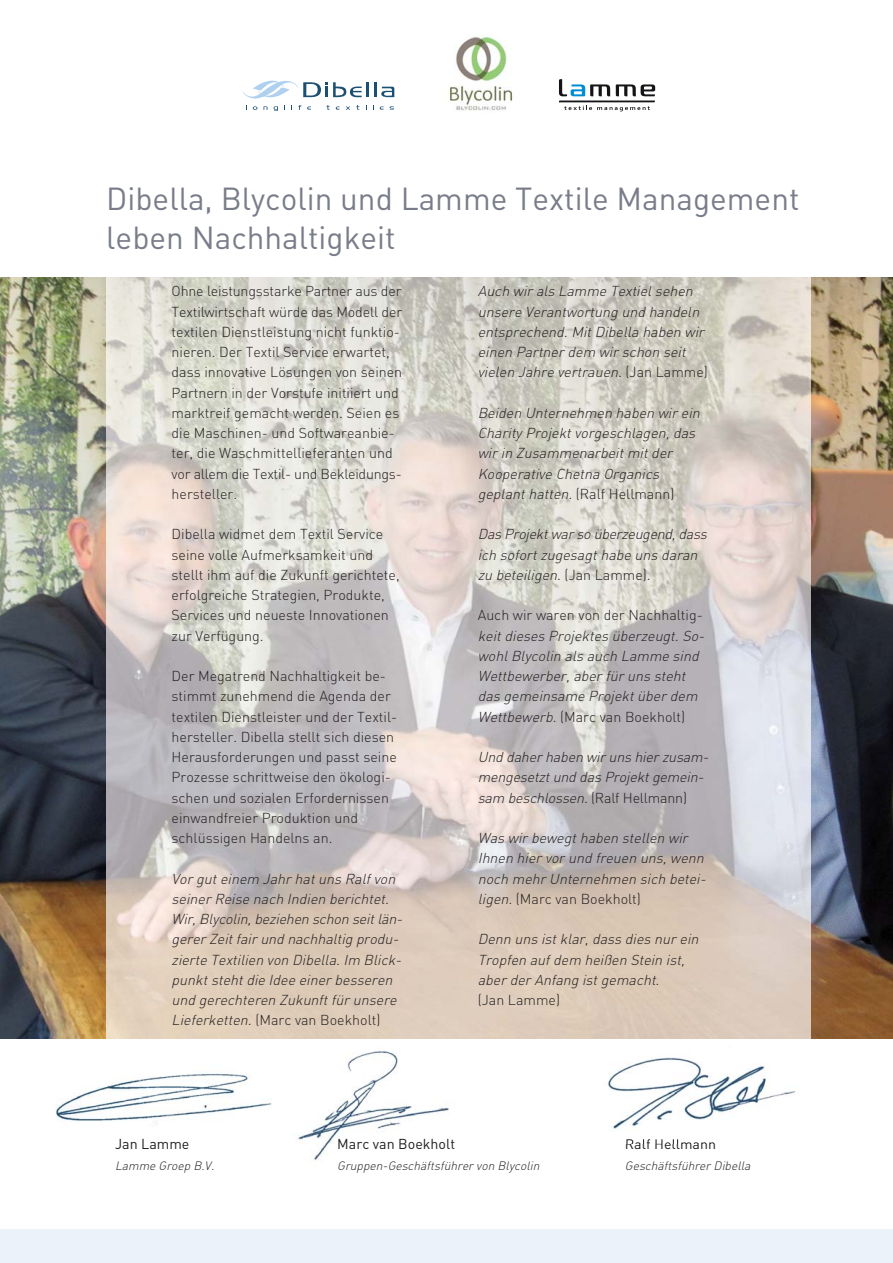
<style>
.page{position:relative;width:893px;height:1263px;background:#fff}
.page>*{position:absolute;margin:0;border:0;box-sizing:border-box;transform-origin:0 0}
.t1{font:31.5px/39px "DIN Regular Alternate";color:#797d89}
.t2{font:italic 14.25px/20.2px "DIN Light Alternate";color:#231f20}
.t3{font:14.25px/20.2px "DIN Light Alternate";color:#231f20}
.t4{font:14.25px "DIN Regular Alternate";color:#231f20}
.t5{font:italic 12px "DIN Light Alternate";color:#231f20}
.s1{font-style:normal}
</style>
<div class="page">
<svg style="left:380px;top:106px;width:4px;height:4px"></svg>
<hr style="left:366px;top:82px;width:3px;height:15px;background:#1c5072">
<hr style="left:374px;top:82px;width:3px;height:15px;background:#1c5072">
<svg style="left:381px;top:87px;width:13px;height:10px"></svg>
<svg style="left:390px;top:106px;width:4px;height:4px"></svg>
<svg style="left:241px;top:81px;width:126px;height:30px"></svg>
<svg style="left:559px;top:79px;width:96px;height:32px"></svg>
<img style="left:448px;top:36px;width:65px;height:75px">
<img style="left:0;top:278px;width:893px;height:761px">
<img style="left:106px;top:278px;width:704px;height:761px">
<div style="left:0;top:1229px;width:893px;height:34px;background:#ecf2fa"></div>
<img style="left:298px;top:1051px;width:151px;height:110px">
<img style="left:55px;top:1073px;width:217px;height:52px">
<img style="left:608px;top:1057px;width:188px;height:73px">
<img style="left:626px;top:1139px;width:88px;height:4px">
<h1 class="t1" style="left:106px;top:182px;width:695px">Dibella, Blycolin und Lamme Textile Management leben Nachhaltigkeit</h1>
<p class="t3" style="left:172px;top:283px;width:232px">Ohne leistungsstarke Partner aus der Textilwirtschaft würde das Modell der textilen Dienstleistung nicht funktio&shy;nieren. Der Textil Service erwartet, dass innovative Lösungen von seinen Partnern in der Vorstufe initiiert und marktreif gemacht werden. Seien es die Maschinen- und Softwareanbie&shy;ter, die Waschmittellieferanten und vor allem die Textil- und Bekleidungs&shy;hersteller.</p>
<p class="t3" style="left:172px;top:526px;width:230px">Dibella widmet dem Textil Service seine volle Aufmerksamkeit und stellt ihm auf die Zukunft gerichtete, erfolgreiche Strategien, Produkte,<br>Services und neueste Innovationen zur Verfügung.</p>
<p class="t3" style="left:172px;top:668px;width:227px">Der Megatrend Nachhaltigkeit be&shy;stimmt zunehmend die Agenda der textilen Dienstleister und der Textil&shy;hersteller. Dibella stellt sich diesen Herausforderungen und passt seine Prozesse schrittweise den ökologi&shy;schen und sozialen Erfordernissen einwandfreier Produktion und schlüssigen Handelns an.</p>
<p class="t2" style="left:172px;top:870px;width:235px">Vor guteinem Jahr hatuns Ralfvon seiner Reise nach Indien berichtet.<br>Wir,Blycolin,beziehen schon seitlän&shy;gerer Zeitfair und nachhaltig produ&shy;zierte Textilien von Dibella.Im Blick&shy;punktstehtdie Idee einer besseren und gerechteren Zukunftfür unsere Lieferketten.<span class="s1">(Marc van Boekholt)</span></p>
<p class="t2" style="left:478px;top:283px;width:232px">Auch wir als Lamme Textielsehen unsere Verantwortung und handeln entsprechend.MitDibella haben wir einen Partner dem wir schon seit vielen Jahre vertrauen. <span class="s1">( J a n La m m e )</span></p>
<p class="t2" style="left:478px;top:404px;width:226px">Beiden Unternehmen haben wir ein<br>Charity Projektvorgeschlagen,das wir in Zusammenarbeitmitder<br>Kooperative Chetna Organics geplanthatten.<span class="s1">(Ralf Hellmann)</span></p>
<p class="t2" style="left:478px;top:526px;width:233px">Das Projektwarso überzeugend,dass ich sofortzugesagthabe uns daran zu beteiligen<span class="s1">. (J a n La m m e ) .</span></p>
<p class="t3" style="left:478px;top:607px;width:226px">Auch wir waren von der Nachhaltig-</p>
<p class="t2" style="left:478px;top:627px;width:231px">keitdieses Projektes überzeugt.So&shy;wohlBlycolin als auch Lamme sind Wettbewerber,aber für uns steht das gemeinsame Projektüber dem Wettbewerb<span class="s1">. (Marc van Boekholt)</span></p>
<p class="t2" style="left:478px;top:749px;width:235px">Und daherhaben wiruns hierzusam&shy;mengesetztund das Projektgemein&shy;sam beschlossen. <span class="s1">(Ralf Hellmann)</span></p>
<p class="t2" style="left:478px;top:830px;width:232px">Was wir bewegthaben stellen wir<br>Ihnen hier vor und freuen uns,wenn noch mehr Unternehmen sich betei&shy;ligen.<span class="s1">(Marc van Boekholt)</span></p>
<p class="t2" style="left:478px;top:931px;width:225px">Denn uns istklar,dass dies nur ein<br>Tropfen aufdem heißen Stein ist, aber der Anfang istgemacht.</p>
<p class="t3" style="left:478px;top:992px;width:84px">(Jan Lamme)</p>
<p class="t4" style="left:115px;top:1139px;width:76px">Jan Lamme</p>
<p class="t5" style="left:115px;top:1162px;width:103px">Lamme Groep B.V.</p>
<p class="t4" style="left:337px;top:1139px;width:119px">Marc van Boekholt</p>
<p class="t5" style="left:337px;top:1162px;width:206px">Gruppen-Geschäftsführer von Blycolin</p>
<p class="t4" style="left:625px;top:1139px;width:93px">Ralf Hellmann</p>
<p class="t5" style="left:625px;top:1162px;width:130px">Geschäftsführer Dibella</p>
</div>
